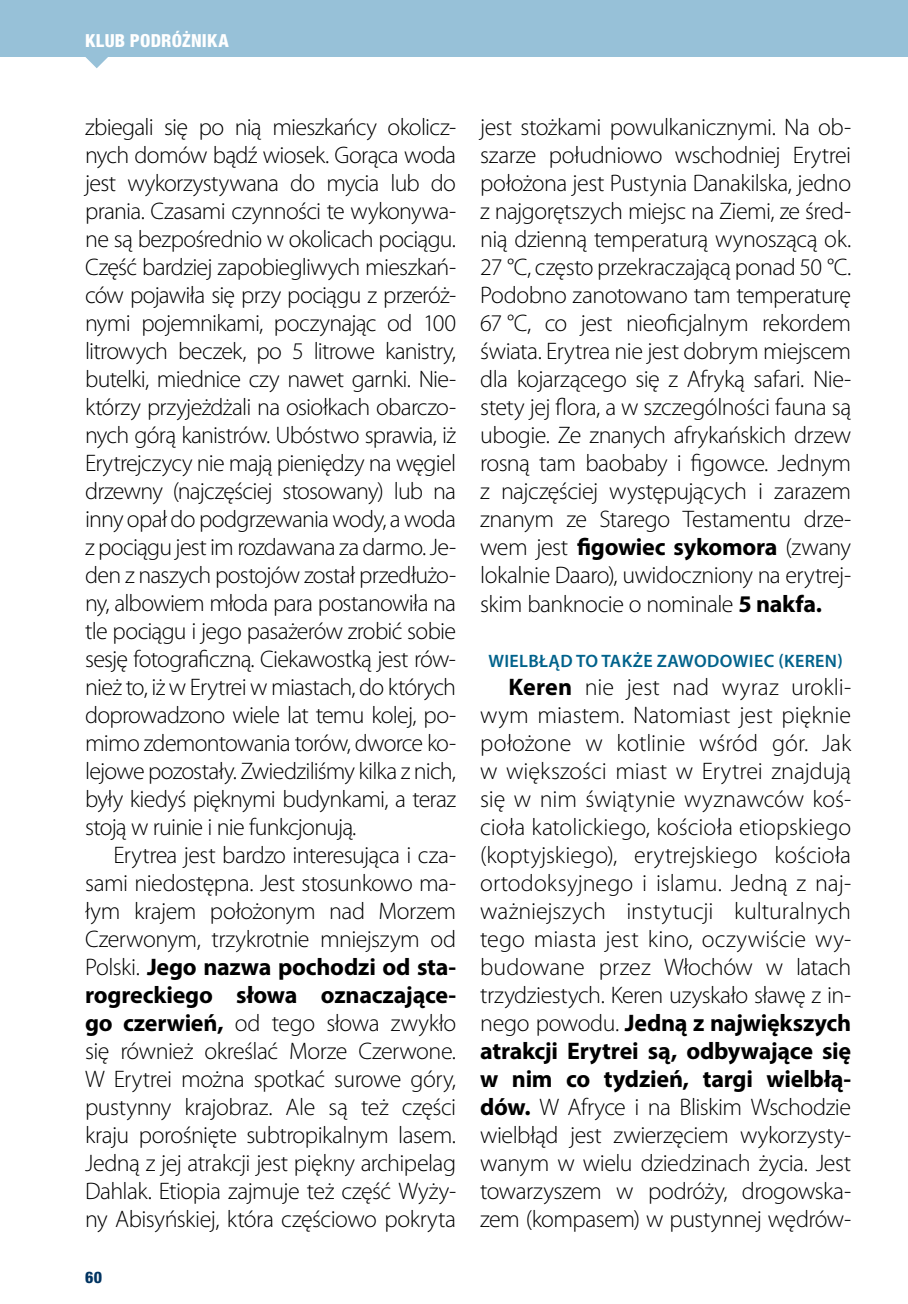
<style>
.page{position:relative;width:908px;height:1304px;background:#fff}
.page>*{position:absolute;margin:0;border:0;box-sizing:border-box;transform-origin:0 0}
.t1{font:300 24px/28px "Myriad Pro";letter-spacing:-.025em;color:#000;text-align:justify}
.t2{font:600 18px "Myriad Pro";letter-spacing:.02em;color:#00628b}
.t3{font:800 condensed 18px "Helvetica Neue LT Pro";letter-spacing:.01em;color:#fff}
.t4{font:800 condensed 16px "Helvetica Neue LT Pro";color:#003361}
.s1{font-weight:700}
</style>
<div class="page">
<div style="left:0;top:0;width:907px;height:57px;background:#97c1d8"></div>
<svg style="left:85px;top:57px;width:23px;height:11px"></svg>
<p class="t3" style="left:85px;top:29px;width:145px">KLUB PODRÓŻNIKA</p>
<p class="t1" style="left:85px;top:113px;width:372px">zbiegali się po nią mieszkańcy okolicz&shy;nych domów bądź wiosek. Gorąca woda jest wykorzystywana do mycia lub do prania. Czasami czynności te wykonywa&shy;ne są bezpośrednio w okolicach pociągu.<br>Część bardziej zapobiegliwych mieszkań&shy;ców pojawiła się przy pociągu z przeróż&shy;nymi pojemnikami, poczynając od 100 litrowych beczek, po 5 litrowe kanistry, butelki, miednice czy nawet garnki. Nie&shy;którzy przyjeżdżali na osiołkach obarczo&shy;nych górą kanistrów. Ubóstwo sprawia, iż Erytrejczycy nie mają pieniędzy na węgiel drzewny (najczęściej stosowany) lub na inny opał do podgrzewania wody, a woda z pociągu jest im rozdawana za darmo. Je&shy;den z naszych postojów został przedłużo&shy;ny, albowiem młoda para postanowiła na tle pociągu i jego pasażerów zrobić sobie sesję fotograficzną. Ciekawostką jest rów&shy;nież to, iż w Erytrei w miastach, do których doprowadzono wiele lat temu kolej, po&shy;mimo zdemontowania torów, dworce ko&shy;lejowe pozostały. Zwiedziliśmy kilka z nich, były kiedyś pięknymi budynkami, a teraz stoją w ruinie i nie funkcjonują.</p>
<p class="t1" style="left:85px;top:841px;width:372px;text-indent:28px">Erytrea jest bardzo interesująca i cza&shy;sami niedostępna. Jest stosunkowo ma&shy;łym krajem położonym nad Morzem Czerwonym, trzykrotnie mniejszym od Polski. <span class="s1">Jego nazwa pochodzi od sta&shy;rogreckiego słowa oznaczające&shy;go czerwień,</span> od tego słowa zwykło się również określać Morze Czerwone.<br>W Erytrei można spotkać surowe góry, pustynny krajobraz. Ale są też części kraju porośnięte subtropikalnym lasem.<br>Jedną z jej atrakcji jest piękny archipelag Dahlak. Etiopia zajmuje też część Wyży&shy;ny Abisyńskiej, która częściowo pokryta</p>
<p class="t4" style="left:85px;top:1267px;width:19px">60</p>
<p class="t1" style="left:480px;top:113px;width:372px">jest stożkami powulkanicznymi. Na ob&shy;szarze południowo wschodniej Erytrei położona jest Pustynia Danakilska, jedno z najgorętszych miejsc na Ziemi, ze śred&shy;nią dzienną temperaturą wynoszącą ok.<br>27 °C, często przekraczającą ponad 50 °C.<br>Podobno zanotowano tam temperaturę 67 °C, co jest nieoficjalnym rekordem świata. Erytrea nie jest dobrym miejscem dla kojarzącego się z Afryką safari. Nie&shy;stety jej flora, a w szczególności fauna są ubogie. Ze znanych afrykańskich drzew rosną tam baobaby i figowce. Jednym z najczęściej występujących i zarazem znanym ze Starego Testamentu drze&shy;wem jest <span class="s1">figowiec sykomora</span> (zwany lokalnie Daaro), uwidoczniony na erytrej&shy;skim banknocie o nominale <span class="s1">5 nakfa.</span></p>
<p class="t2" style="left:488px;top:649px;width:125px">WIELBŁĄD TO TAKŻE</p>
<p class="t2" style="left:656px;top:649px;width:13px">ZAWODOWIEC</p>
<p class="t2" style="left:778px;top:649px;width:28px">(KEREN</p>
<p class="t2" style="left:837px;top:649px;width:7px">)</p>
<p class="t1" style="left:480px;top:673px;width:372px;text-indent:28px"><span class="s1">Keren</span> nie jest nad wyraz urokli&shy;wym miastem. Natomiast jest pięknie położone w kotlinie wśród gór. Jak w większości miast w Erytrei znajdują się w nim świątynie wyznawców koś&shy;cioła katolickiego, kościoła etiopskiego (koptyjskiego), erytrejskiego kościoła ortodoksyjnego i islamu. Jedną z naj&shy;ważniejszych instytucji kulturalnych tego miasta jest kino, oczywiście wy&shy;budowane przez Włochów w latach trzydziestych. Keren uzyskało sławę z in&shy;nego powodu. <span class="s1">Jedną z największych atrakcji Erytrei są, odbywające się w nim co tydzień, targi wielbłą&shy;dów.</span> W Afryce i na Bliskim Wschodzie wielbłąd jest zwierzęciem wykorzysty&shy;wanym w wielu dziedzinach życia. Jest towarzyszem w podróży, drogowska&shy;zem (kompasem) w pustynnej wędrów-</p>
</div>
